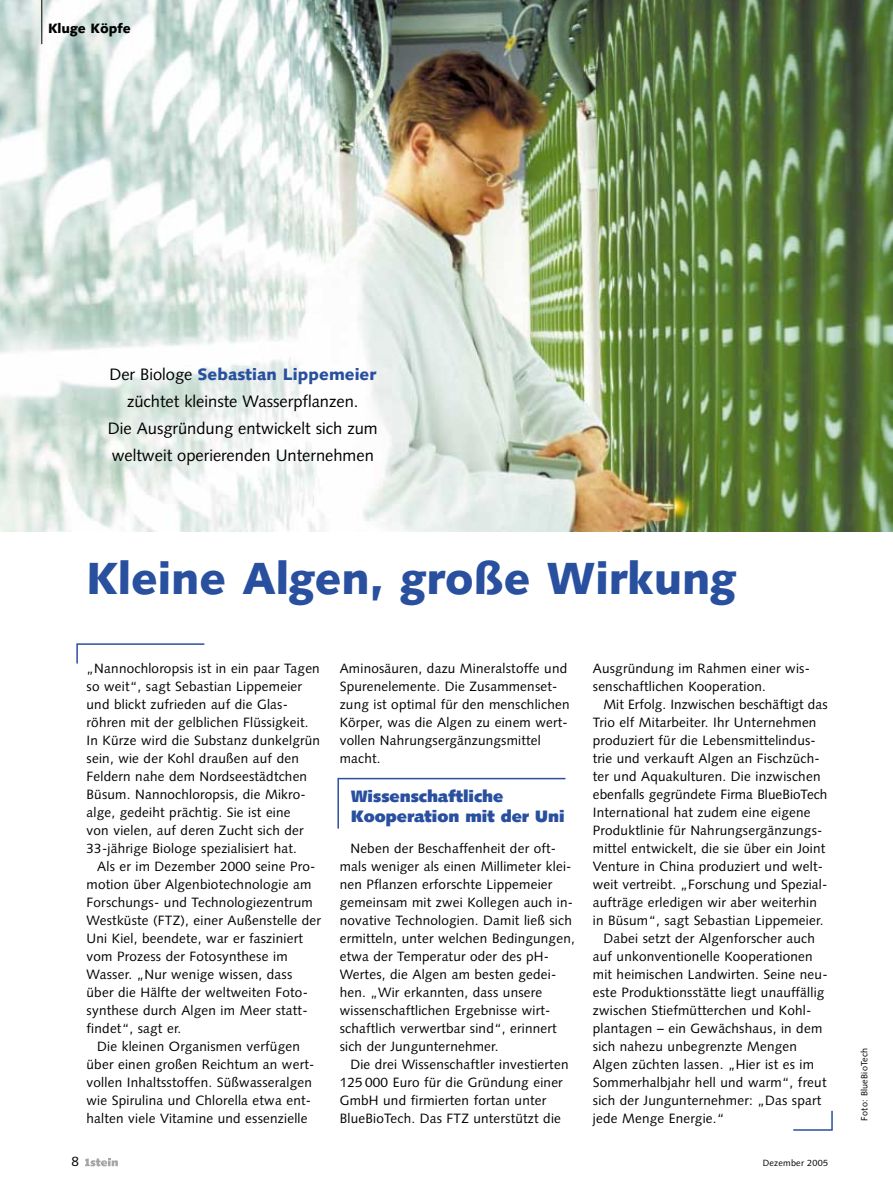
<style>
.page{position:relative;width:893px;height:1190px;background:#fff}
.page>*{position:absolute;margin:0;border:0;box-sizing:border-box;transform-origin:0 0}
.t1{font:900 45px "Syntax";color:#294f9f}
.t2{font:16.5px/27px "Syntax";color:#000;text-align:center}
.t3{font:900 16.5px/20.2px "Syntax";color:#294f9f}
.t4{font:13.5px/18px "Syntax";letter-spacing:.015em;color:#000}
.t5{font:900 13.5px "Syntax";color:#000}
.t6{font:9px "Syntax";letter-spacing:.03em;color:#000}
.s1{font-weight:900;color:#294f9f}
</style>
<div class="page">
<svg style="left:85px;top:1158px;width:33px;height:8px"></svg>
<img style="left:0;top:0;width:892px;height:531px">
<svg style="left:337px;top:777px;width:229px;height:52px"></svg>
<hr style="left:41px;top:0;width:1px;height:44px;background:#000">
<p class="t5" style="left:48px;top:23px;width:84px">Kluge Köpfe</p>
<p class="t2" style="left:108px;top:362px;width:271px">Der Biologe <span class="s1">Sebastian Lippemeier </span>züchtet kleinste Wasserpflanzen.<br>Die Ausgründung entwickelt sich zum weltweit operierenden Unternehmen</p>
<h1 class="t1" style="left:86px;top:560px;width:651px">Kleine Algen, große Wirkung</h1>
<p class="t4" style="left:87px;top:660px;width:235px">„Nannochloropsis ist in ein paar Tagen so weit“, sagt Sebastian Lippemeier und blickt zufrieden auf die Glas&shy;röhren mit der gelblichen Flüssigkeit.<br>In Kürze wird die Substanz dunkelgrün sein, wie der Kohl draußen auf den Feldern nahe dem Nordseestädtchen Büsum. Nannochloropsis, die Mikro&shy;alge, gedeiht prächtig. Sie ist eine<br>von vielen, auf deren Zucht sich der 33-jährige Biologe spezialisiert hat.</p>
<p class="t4" style="left:97px;top:858px;width:220px">Als er im Dezember 2000 seine Pro-</p>
<p class="t4" style="left:87px;top:876px;width:226px">motion über Algenbiotechnologie am</p>
<p class="t4" style="left:87px;top:894px;width:227px">Forschungs- und Technologiezentrum</p>
<p class="t4" style="left:87px;top:912px;width:236px">Westküste (FTZ), einer Außenstelle der</p>
<p class="t4" style="left:87px;top:930px;width:218px">Uni Kiel, beendete, war er fasziniert</p>
<p class="t4" style="left:87px;top:948px;width:202px">vom Prozess der Fotosynthese im</p>
<p class="t4" style="left:87px;top:966px;width:207px">Wasser. „Nur wenige wissen, dass</p>
<p class="t4" style="left:87px;top:984px;width:223px">über die Hälfte der weltweiten Foto-</p>
<p class="t4" style="left:87px;top:1002px;width:222px">synthese durch Algen im Meer statt-</p>
<p class="t4" style="left:87px;top:1020px;width:96px">findet“, sagt er.</p>
<p class="t4" style="left:97px;top:1038px;width:204px">Die kleinen Organismen verfügen</p>
<p class="t4" style="left:87px;top:1056px;width:229px">über einen großen Reichtum an wert-</p>
<p class="t4" style="left:87px;top:1074px;width:227px">vollen Inhaltsstoffen. Süßwasseralgen</p>
<p class="t4" style="left:87px;top:1092px;width:226px">wie Spirulina und Chlorella etwa ent-</p>
<p class="t4" style="left:87px;top:1110px;width:222px">halten viele Vitamine und essenzielle</p>
<p class="t4" style="left:340px;top:660px;width:231px">Aminosäuren, dazu Mineralstoffe und<br>Spurenelemente. Die Zusammenset&shy;zung ist optimal für den menschlichen<br>Körper, was die Algen zu einem wert&shy;vollen Nahrungsergänzungsmittel macht.</p>
<p class="t3" style="left:351px;top:787px;width:215px">Wissenschaftliche<br>Kooperation mit der Uni</p>
<p class="t4" style="left:340px;top:840px;width:237px;text-indent:11px">Neben der Beschaffenheit der oft&shy;mals weniger als einen Millimeter klei&shy;nen Pflanzen erforschte Lippemeier gemeinsam mit zwei Kollegen auch in&shy;novative Technologien. Damit ließ sich ermitteln, unter welchen Bedingungen, etwa der Temperatur oder des pH-Wertes, die Algen am besten gedei&shy;hen. „Wir erkannten, dass unsere wissenschaftlichen Ergebnisse wirt&shy;schaftlich verwertbar sind“, erinnert sich der Jungunternehmer.</p>
<p class="t4" style="left:340px;top:1056px;width:230px;text-indent:11px">Die drei Wissenschaftler investierten 125 000 Euro für die Gründung einer GmbH und firmierten fortan unter BlueBioTech. Das FTZ unterstützt die</p>
<p class="t4" style="left:593px;top:660px;width:219px">Ausgründung im Rahmen einer wis&shy;senschaftlichen Kooperation.</p>
<p class="t4" style="left:603px;top:696px;width:225px">Mit Erfolg. Inzwischen beschäftigt das</p>
<p class="t4" style="left:593px;top:714px;width:225px">Trio elf Mitarbeiter. Ihr Unternehmen</p>
<p class="t4" style="left:593px;top:732px;width:224px">produziert für die Lebensmittelindus-</p>
<p class="t4" style="left:593px;top:750px;width:228px">trie und verkauft Algen an Fischzüch-</p>
<p class="t4" style="left:593px;top:768px;width:229px">ter und Aquakulturen. Die inzwischen</p>
<p class="t4" style="left:593px;top:786px;width:236px">ebenfalls gegründete Firma BlueBioTech</p>
<p class="t4" style="left:593px;top:804px;width:219px">International hat zudem eine eigene</p>
<p class="t4" style="left:593px;top:822px;width:231px">Produktlinie für Nahrungsergänzungs-</p>
<p class="t4" style="left:593px;top:840px;width:234px">mittel entwickelt, die sie über ein Joint</p>
<p class="t4" style="left:593px;top:858px;width:232px">Venture in China produziert und welt-</p>
<p class="t4" style="left:593px;top:876px;width:236px">weit vertreibt. „Forschung und Spezial-</p>
<p class="t4" style="left:593px;top:894px;width:226px">aufträge erledigen wir aber weiterhin</p>
<p class="t4" style="left:593px;top:912px;width:232px">in Büsum“, sagt Sebastian Lippemeier.</p>
<p class="t4" style="left:603px;top:930px;width:213px">Dabei setzt der Algenforscher auch</p>
<p class="t4" style="left:593px;top:948px;width:221px">auf unkonventionelle Kooperationen</p>
<p class="t4" style="left:593px;top:966px;width:236px">mit heimischen Landwirten. Seine neu-</p>
<p class="t4" style="left:593px;top:984px;width:233px">este Produktionsstätte liegt unauffällig</p>
<p class="t4" style="left:593px;top:1002px;width:220px">zwischen Stiefmütterchen und Kohl-</p>
<p class="t4" style="left:593px;top:1020px;width:231px">plantagen – ein Gewächshaus, in dem</p>
<p class="t4" style="left:593px;top:1038px;width:206px">sich nahezu unbegrenzte Mengen</p>
<p class="t4" style="left:593px;top:1056px;width:223px">Algen züchten lassen. „Hier ist es im</p>
<p class="t4" style="left:593px;top:1074px;width:235px">Sommerhalbjahr hell und warm“, freut</p>
<p class="t4" style="left:593px;top:1092px;width:230px">sich der Jungunternehmer: „Das spart</p>
<p class="t4" style="left:593px;top:1110px;width:133px">jede Menge Energie.“</p>
<p class="t4" style="left:72px;top:1153px;width:9px">8</p>
<p class="t6" style="left:762px;top:1159px;width:67px">Dezember 2005</p>
<p class="t6" style="left:860px;top:1120px;width:74px;rotate:-90deg">Foto: BlueBioTech</p>
</div>
